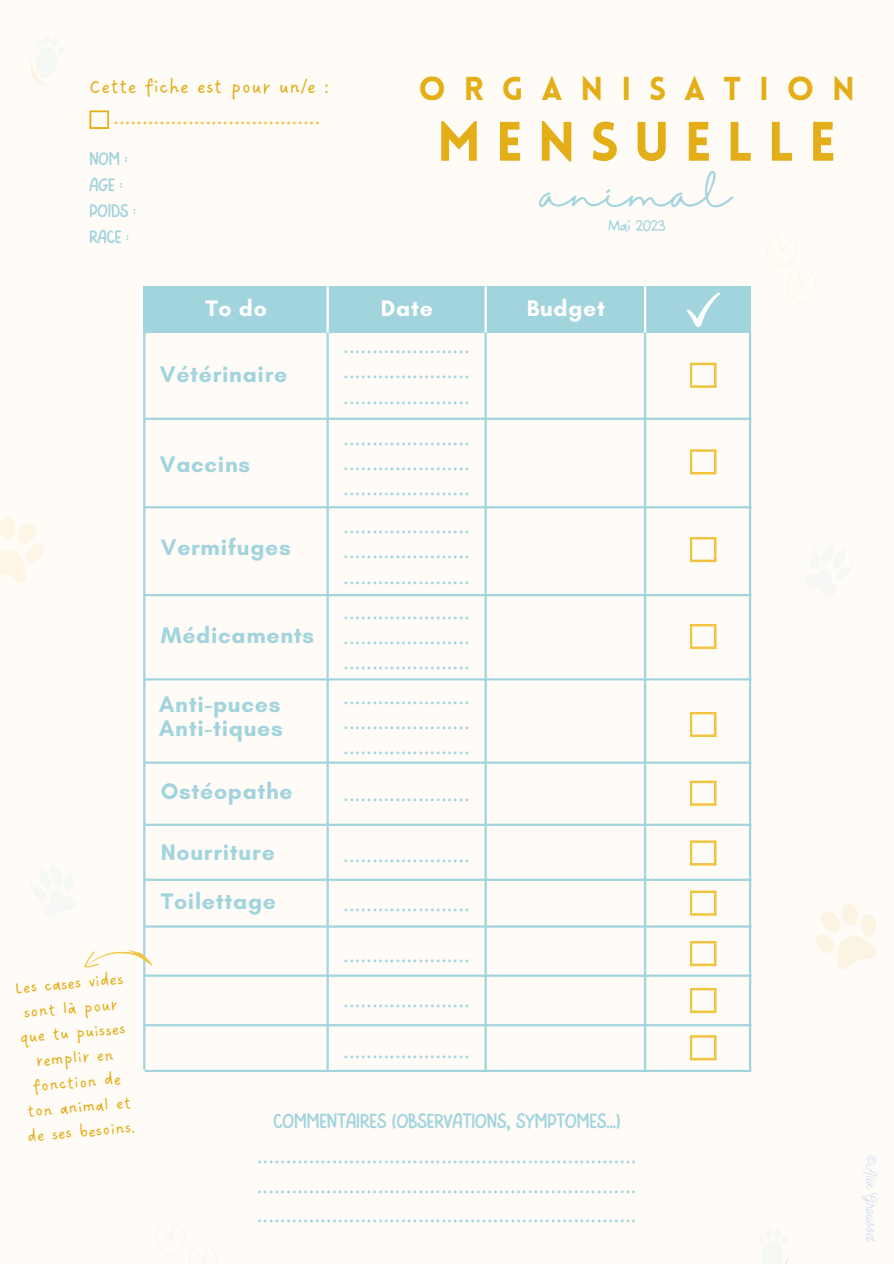
<style>
.page{position:relative;width:894px;height:1264px;background:#fff}
.page>*{position:absolute;margin:0;border:0;box-sizing:border-box;transform-origin:0 0}
.t1{font:900 54.3px "Lovelo";letter-spacing:.265em;color:#e4ae18}
.t2{font:39.9px "Halimun";color:#a2d4de}
.t3{font:900 32.4px "Lovelo";letter-spacing:.555em;color:#e4ae18}
.t4{font:700 22.95px/23.7px "Glacial Indifference";letter-spacing:.03em;color:#a2d4de}
.t5{font:700 22.95px "Glacial Indifference";letter-spacing:.03em;color:#fff}
.t6{font:21.6px/29.2px "Open Sans";color:#a2d4de}
.t7{font:21.6px "Open Sans";color:#f2c33f}
.t8{font:21px "FEELFREE Regular";letter-spacing:.05em;color:#a2d4de}
.t9{font:21px "DO Sans Regular Alt";color:#e4ae18}
.t10{font:18.6px/26px "FEELFREE Regular";color:#a2d4de}
.t11{font:18px/24.8px "DO Sans Regular Alt";color:#e4ae18;text-align:center}
.t12{font:18px "DO Sans Regular Alt";letter-spacing:-.09em;color:#a2d4de}
.t13{font:15px "Nickainley";color:#b7caf1}
</style>
<div class="page">
<div style="left:0;top:0;width:893px;height:1263px;background:#fffcf8"></div>
<div style="left:143px;top:286px;width:607px;height:47px;background:#a2d4de"></div>
<hr style="left:145px;top:417px;width:605px;height:3px;background:#a2d4de">
<hr style="left:145px;top:506px;width:605px;height:2px;background:#a2d4de">
<hr style="left:145px;top:594px;width:605px;height:2px;background:#a2d4de">
<hr style="left:145px;top:678px;width:605px;height:2px;background:#a2d4de">
<hr style="left:145px;top:761px;width:605px;height:2px;background:#a2d4de">
<hr style="left:145px;top:823px;width:605px;height:3px;background:#a2d4de">
<hr style="left:145px;top:878px;width:605px;height:2px;background:#a2d4de">
<hr style="left:145px;top:925px;width:605px;height:2px;background:#a2d4de">
<hr style="left:145px;top:974px;width:605px;height:2px;background:#a2d4de">
<hr style="left:145px;top:1024px;width:605px;height:2px;background:#a2d4de">
<hr style="left:145px;top:1069px;width:605px;height:3px;background:#a2d4de">
<hr style="left:143px;top:332px;width:2px;height:737px;background:#a2d4de">
<hr style="left:748px;top:332px;width:3px;height:737px;background:#a2d4de">
<hr style="left:326px;top:332px;width:3px;height:737px;background:#a2d4de">
<hr style="left:484px;top:332px;width:2px;height:737px;background:#a2d4de">
<hr style="left:643px;top:332px;width:3px;height:737px;background:#a2d4de">
<hr style="left:643px;top:286px;width:3px;height:47px;background:#fff">
<hr style="left:326px;top:286px;width:3px;height:47px;background:#fff">
<hr style="left:484px;top:286px;width:2px;height:47px;background:#fff">
<svg style="left:690px;top:362px;width:26px;height:26px"></svg>
<svg style="left:690px;top:449px;width:26px;height:25px"></svg>
<svg style="left:690px;top:537px;width:26px;height:25px"></svg>
<svg style="left:690px;top:624px;width:26px;height:25px"></svg>
<svg style="left:690px;top:712px;width:26px;height:25px"></svg>
<svg style="left:690px;top:780px;width:26px;height:25px"></svg>
<svg style="left:690px;top:988px;width:26px;height:25px"></svg>
<svg style="left:690px;top:1035px;width:26px;height:25px"></svg>
<svg style="left:690px;top:941px;width:26px;height:25px"></svg>
<svg style="left:690px;top:840px;width:26px;height:25px"></svg>
<svg style="left:690px;top:890px;width:26px;height:25px"></svg>
<svg style="left:89px;top:110px;width:20px;height:19px"></svg>
<svg style="left:686px;top:292px;width:34px;height:35px"></svg>
<svg style="left:0;top:516px;width:44px;height:67px"></svg>
<svg style="left:816px;top:903px;width:61px;height:66px"></svg>
<svg style="left:767px;top:235px;width:49px;height:69px"></svg>
<svg style="left:156px;top:1222px;width:62px;height:42px"></svg>
<svg style="left:30px;top:60px;width:21px;height:26px"></svg>
<svg style="left:84px;top:946px;width:69px;height:26px"></svg>
<p class="t9" style="left:89px;top:75px;width:242px">Cette fiche est pour un/e :</p>
<p class="t7" style="left:113px;top:101px;width:208px">....................................</p>
<p class="t10" style="left:89px;top:146px;width:48px">NOM :<br>AGE :<br>POIDS :<br>RACE :</p>
<h3 class="t3" style="left:418px;top:75px;width:438px">ORGANISATION</h3>
<h1 class="t1" style="left:436px;top:120px;width:401px">MENSUELLE</h1>
<h2 class="t2" style="left:541px;top:170px;width:192px">animal</h2>
<p class="t12" style="left:606px;top:215px;width:61px">Mai 2023</p>
<p class="t11" style="left:13px;top:976px;width:111px;rotate:-5deg">Les cases vides sont là pour que tu puisses remplir en fonction de ton animal et de ses besoins.</p>
<p class="t5" style="left:205px;top:294px;width:63px">To do</p>
<p class="t4" style="left:160px;top:362px;width:129px">Vétérinaire</p>
<p class="t4" style="left:160px;top:452px;width:92px">Vaccins</p>
<p class="t4" style="left:161px;top:535px;width:131px">Vermifuges</p>
<p class="t4" style="left:161px;top:623px;width:155px">Médicaments</p>
<p class="t4" style="left:159px;top:692px;width:125px">Anti-puces<br>Anti-tiques</p>
<p class="t4" style="left:161px;top:779px;width:133px">Ostéopathe</p>
<p class="t4" style="left:161px;top:840px;width:115px">Nourriture</p>
<p class="t4" style="left:161px;top:889px;width:117px">Toilettage</p>
<p class="t5" style="left:381px;top:294px;width:53px">Date</p>
<p class="t5" style="left:526px;top:294px;width:80px">Budget</p>
<p class="t6" style="left:343px;top:330px;width:128px">......................</p>
<p class="t6" style="left:343px;top:355px;width:128px">......................</p>
<p class="t6" style="left:343px;top:381px;width:128px">......................</p>
<p class="t6" style="left:343px;top:421px;width:128px">......................</p>
<p class="t6" style="left:343px;top:447px;width:128px">......................</p>
<p class="t6" style="left:343px;top:472px;width:128px">......................</p>
<p class="t6" style="left:343px;top:510px;width:128px">......................</p>
<p class="t6" style="left:343px;top:535px;width:128px">......................</p>
<p class="t6" style="left:343px;top:561px;width:128px">......................</p>
<p class="t6" style="left:343px;top:595px;width:128px">......................</p>
<p class="t6" style="left:343px;top:621px;width:128px">......................</p>
<p class="t6" style="left:343px;top:646px;width:128px">......................</p>
<p class="t6" style="left:343px;top:680px;width:128px">......................</p>
<p class="t6" style="left:343px;top:705px;width:128px">......................</p>
<p class="t6" style="left:343px;top:731px;width:128px">......................</p>
<p class="t6" style="left:343px;top:778px;width:128px">......................</p>
<p class="t6" style="left:343px;top:839px;width:128px">......................</p>
<p class="t6" style="left:343px;top:887px;width:128px">......................</p>
<p class="t6" style="left:343px;top:931px;width:128px;line-height:44.8px">...................... ......................</p>
<p class="t6" style="left:343px;top:1034px;width:128px">......................</p>
<p class="t8" style="left:273px;top:1111px;width:348px">COMMENTAIRES (OBSERVATIONS, SYMPTÔMES...)</p>
<p class="t6" style="left:257px;top:1140px;width:381px;text-align:justify">.................................................................. .................................................................. ..................................................................</p>
<p class="t13" style="left:880px;top:1153px;width:90px;rotate:90deg">©Alix Grousset</p>
</div>
